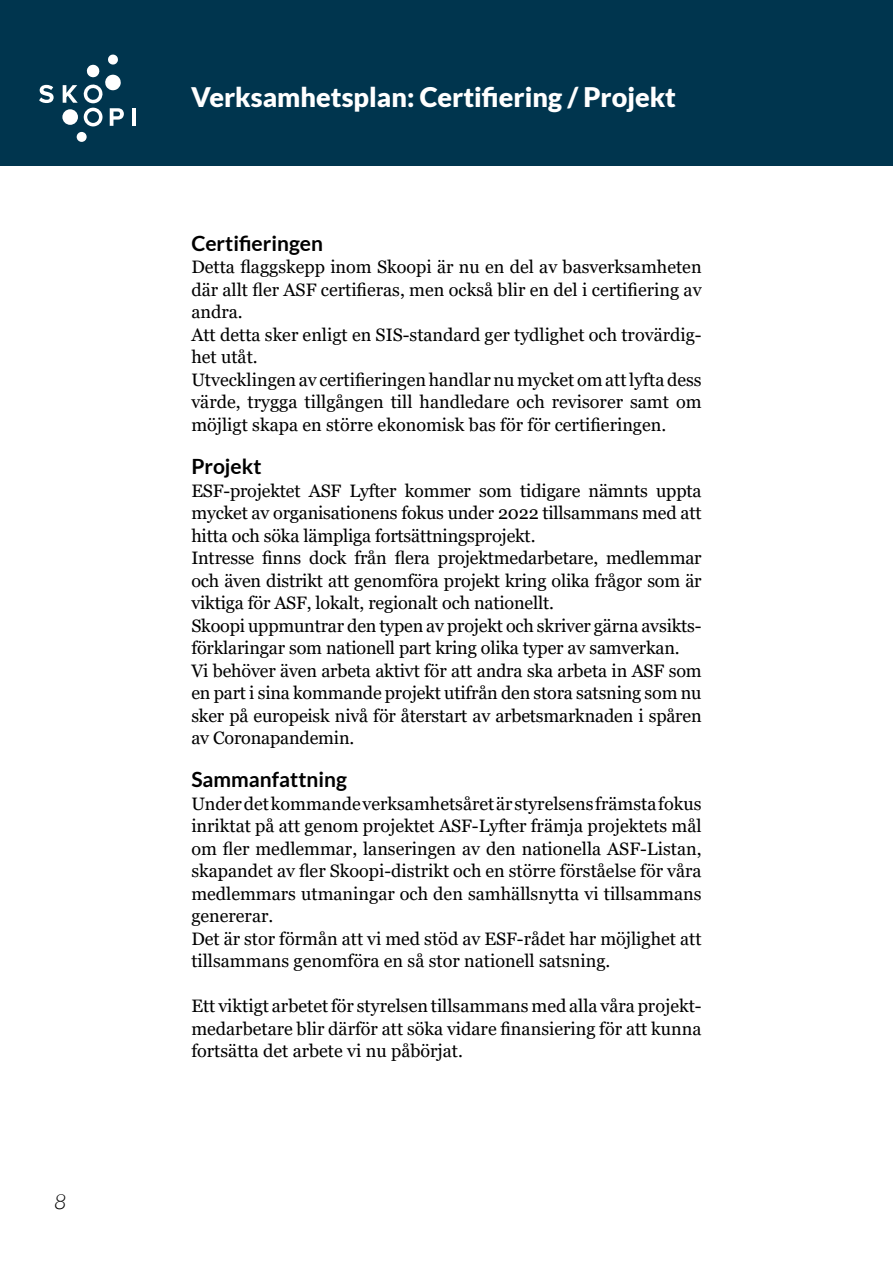
<style>
.page{position:relative;width:893px;height:1263px;background:#fff}
.page>*{position:absolute;margin:0;border:0;box-sizing:border-box;transform-origin:0 0}
.t1{font:900 27px "Lato";color:#fff}
.t2{font:700 21px "Lato";color:#000}
.t3{font:italic 300 21px "Lato";color:#000}
.t4{font:18px/22.5px "Georgia";color:#000}
</style>
<div class="page">
<div style="left:0;top:0;width:893px;height:166px;background:#00354e"></div>
<svg style="left:39px;top:85px;width:15px;height:18px"></svg>
<div style="left:77px;top:132px;width:10px;height:10px;background:#fff;border-radius:50%"></div>
<hr style="left:132px;top:108px;width:4px;height:18px;background:#fff">
<svg style="left:63px;top:55px;width:61px;height:71px"></svg>
<p class="t3" style="left:54px;top:1190px;width:14px">8</p>
<h1 class="t1" style="left:191px;top:81px;width:486px">Verksamhetsplan: Certifiering / Projekt</h1>
<p class="t2" style="left:191px;top:231px;width:133px">Certifieringen</p>
<p class="t4" style="left:191px;top:256px;width:512px">Detta flaggskepp inom Skoopi är nu en del av basverksamheten där allt fler ASF certifieras, men också blir en del i certifiering av andra.<br>Att detta sker enligt en SIS-standard ger tydlighet och trovärdig&shy;het utåt.<br>Utvecklingen av certifieringen handlar nu mycket om att lyfta dess värde, trygga tillgången till handledare och revisorer samt om möjligt skapa en större ekonomisk bas för för certifieringen.</p>
<p class="t2" style="left:191px;top:454px;width:72px">Projekt</p>
<p class="t4" style="left:191px;top:479px;width:512px">ESF-projektet ASF Lyfter kommer som tidigare nämnts uppta mycket av organisationens fokus under 2022 tillsammans med att hitta och söka lämpliga fortsättningsprojekt.<br>Intresse finns dock från flera projektmedarbetare, medlemmar och även distrikt att genomföra projekt kring olika frågor som är viktiga för ASF, lokalt, regionalt och nationellt.<br>Skoopi uppmuntrar den typen av projekt och skriver gärna avsikts&shy;förklaringar som nationell part kring olika typer av samverkan.<br>Vi behöver även arbeta aktivt för att andra ska arbeta in ASF som en part i sina kommande projekt utifrån den stora satsning som nu sker på europeisk nivå för återstart av arbetsmarknaden i spåren av Coronapandemin.</p>
<p class="t2" style="left:191px;top:767px;width:157px">Sammanfattning</p>
<p class="t4" style="left:191px;top:793px;width:512px">Under det kommande verksamhetsåret är styrelsens främsta fokus inriktat på att genom projektet ASF-Lyfter främja projektets mål om fler medlemmar, lanseringen av den nationella ASF-Listan, skapandet av fler Skoopi-distrikt och en större förståelse för våra medlemmars utmaningar och den samhällsnytta vi tillsammans genererar.<br>Det är stor förmån att vi med stöd av ESF-rådet har möjlighet att tillsammans genomföra en så stor nationell satsning.</p>
<p class="t4" style="left:191px;top:995px;width:512px;text-align:justify">Ett viktigt arbetet för styrelsen tillsammans med alla våra projekt&shy;medarbetare blir därför att söka vidare finansiering för att kunna fortsätta det arbete vi nu påbörjat.</p>
</div>
